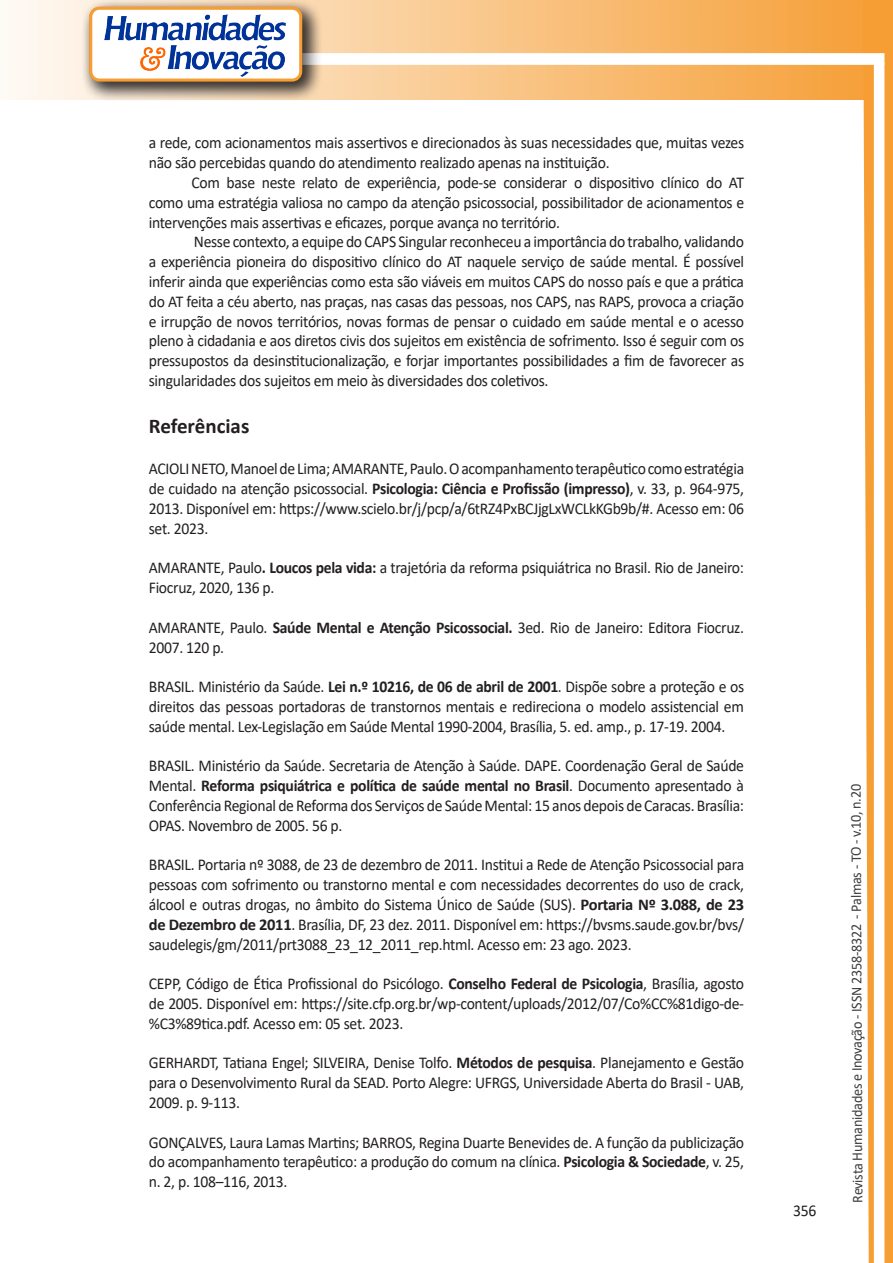
<style>
.page{position:relative;width:893px;height:1263px;background:#fff}
.page>*{position:absolute;margin:0;border:0;box-sizing:border-box;transform-origin:0 0}
.Titulo_2{font:700 21px "Calibri";color:#231f20}
.texto{font:16.5px/19.8px "Calibri";letter-spacing:-.02em;color:#231f20;text-align:justify;scale:.95 1}
.t1{font:15px "Calibri";letter-spacing:-.025em;color:#3e3e3f;scale:.95 1}
.s1{font-weight:700}
</style>
<div class="page">
<svg style="left:5px;top:0;width:858px;height:100px;background:#f9c484"></svg>
<div style="left:302px;top:53px;width:582px;height:12px;background:#fff;border:2px solid #fff"></div>
<svg style="left:863px;top:0;width:30px;height:1263px"></svg>
<div style="left:81px;top:0;width:241px;height:102px;background:#231f20;opacity:.75"></div>
<div style="left:91px;top:8px;width:210px;height:72px;background:#fff;border-radius:9px"></div>
<img style="left:104px;top:14px;width:181px;height:62px">
<div style="left:89px;top:7px;width:213px;height:75px;border:3px solid #f69e34;border-radius:9px"></div>
<p class="texto" style="left:149px;top:133px;width:628px">a rede, com acionamentos mais assertivos e direcionados às suas necessidades que, muitas vezes não são percebidas quando do atendimento realizado apenas na instituição.</p>
<p class="texto" style="left:149px;top:172px;width:628px;text-indent:43px">Com base neste relato de experiência, pode-se considerar o dispositivo clínico do AT como uma estratégia valiosa no campo da atenção psicossocial, possibilitador de acionamentos e intervenções mais assertivas e eficazes, porque avança no território.</p>
<p class="texto" style="left:149px;top:232px;width:628px;text-indent:45px">Nesse contexto, a equipe do CAPS Singular reconheceu a importância do trabalho, validando a experiência pioneira do dispositivo clínico do AT naquele serviço de saúde mental. É possível inferir ainda que experiências como esta são viáveis em muitos CAPS do nosso país e que a prática do AT feita a céu aberto, nas praças, nas casas das pessoas, nos CAPS, nas RAPS, provoca a criação e irrupção de novos territórios, novas formas de pensar o cuidado em saúde mental e o acesso pleno à cidadania e aos diretos civis dos sujeitos em existência de sofrimento. Isso é seguir com os pressupostos da desinstitucionalização, e forjar importantes possibilidades a fim de favorecer as singularidades dos sujeitos em meio às diversidades dos coletivos.</p>
<p class="Titulo_2" style="left:149px;top:411px;width:102px">Referências</p>
<p class="texto" style="left:149px;top:458px;width:628px">ACIOLINETO,ManoeldeLima;AMARANTE,Paulo.Oacompanhamentoterapêuticocomoestratégia de cuidado na atenção psicossocial. <span class="s1">Psicologia: Ciência e Profissão (impresso)</span>, v. 33, p. 964-975, 2013. Disponível em: https://www.scielo.br/j/pcp/a/6tRZ4PxBCJjgLxWCLkKGb9b/#. Acesso em: 06 set. 2023.</p>
<p class="texto" style="left:149px;top:557px;width:628px">AMARANTE, Paulo<span class="s1">. Loucos pela vida:</span> a trajetória da reforma psiquiátrica no Brasil. Rio de Janeiro:<br>Fiocruz, 2020, 136 p.</p>
<p class="texto" style="left:149px;top:617px;width:628px">AMARANTE, Paulo. <span class="s1">Saúde Mental e Atenção Psicossocial.</span> 3ed. Rio de Janeiro: Editora Fiocruz.<br>2007. 120 p.</p>
<p class="texto" style="left:149px;top:676px;width:628px">BRASIL. Ministério da Saúde. <span class="s1">Lei n.º 10216, de 06 de abril de 2001</span>. Dispõe sobre a proteção e os direitos das pessoas portadoras de transtornos mentais e redireciona o modelo assistencial em saúde mental. Lex-Legislação em Saúde Mental 1990-2004, Brasília, 5. ed. amp., p. 17-19. 2004.</p>
<p class="texto" style="left:149px;top:755px;width:628px">BRASIL. Ministério da Saúde. Secretaria de Atenção à Saúde. DAPE. Coordenação Geral de Saúde Mental. <span class="s1">Reforma psiquiátrica e política de saúde mental no Brasil</span>. Documento apresentado à Conferência Regional de Reforma dos Serviços de Saúde Mental: 15 anos depois de Caracas. Brasília:<br>OPAS. Novembro de 2005. 56 p.</p>
<p class="texto" style="left:149px;top:854px;width:628px">BRASIL. Portaria nº 3088, de 23 de dezembro de 2011. Institui a Rede de Atenção Psicossocial para pessoas com sofrimento ou transtorno mental e com necessidades decorrentes do uso de crack, álcool e outras drogas, no âmbito do Sistema Único de Saúde (SUS). <span class="s1">Portaria Nº 3.088, de 23 de Dezembro de 2011</span>. Brasília, DF, 23 dez. 2011. Disponível em: https://bvsms.saude.gov.br/bvs/ saudelegis/gm/2011/prt3088_23_12_2011_rep.html. Acesso em: 23 ago. 2023.</p>
<p class="texto" style="left:149px;top:973px;width:628px">CEPP, Código de Ética Profissional do Psicólogo. <span class="s1">Conselho Federal de Psicologia</span>, Brasília, agosto de 2005. Disponível em: https://site.cfp.org.br/wp-content/uploads/2012/07/Co%CC%81digo-de-%C3%89tica.pdf. Acesso em: 05 set. 2023.</p>
<p class="texto" style="left:149px;top:1052px;width:628px">GERHARDT, Tatiana Engel; SILVEIRA, Denise Tolfo. <span class="s1">Métodos de pesquisa</span>. Planejamento e Gestão para o Desenvolvimento Rural da SEAD. Porto Alegre: UFRGS, Universidade Aberta do Brasil - UAB, 2009. p. 9-113.</p>
<p class="texto" style="left:149px;top:1132px;width:628px">GONÇALVES, Laura Lamas Martins; BARROS, Regina Duarte Benevides de. A função da publicização do acompanhamento terapêutico: a produção do comum na clínica. <span class="s1">Psicologia &amp; Sociedade</span>, v. 25, n. 2, p. 108–116, 2013.</p>
<p class="texto" style="left:793px;top:1200px;width:26px">356</p>
<p class="t1" style="left:846px;top:1203px;width:442px;rotate:-90deg">Revista Humanidades e Inovação - ISSN 2358-8322 - Palmas - TO - v.10, n.20</p>
</div>
